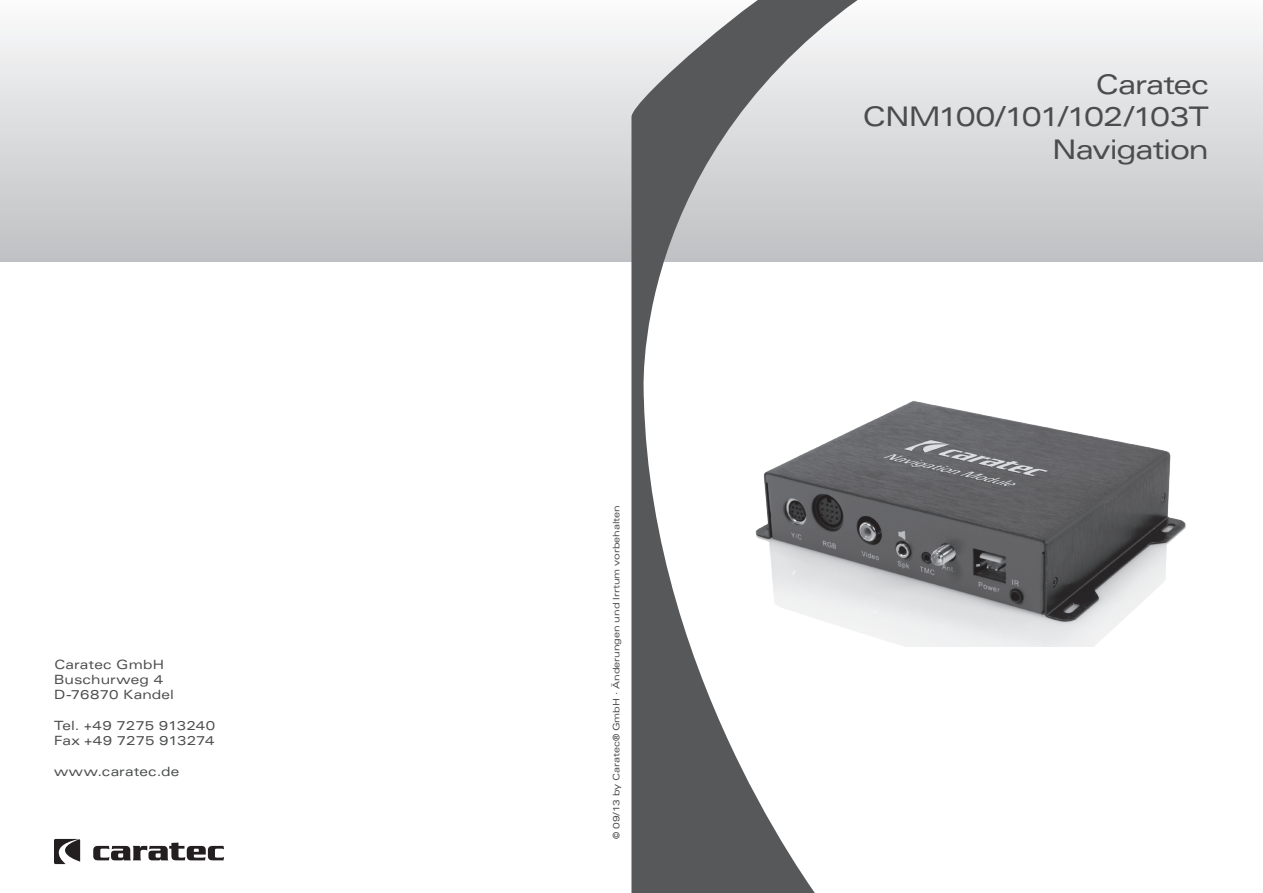
<style>
.page{position:relative;width:1263px;height:893px;background:#fff}
.page>*{position:absolute;margin:0;border:0;box-sizing:border-box;transform-origin:0 0}
.t1{font:expanded 27px/32.4px "Univers LT";letter-spacing:-.04em;color:#4b4c4d;text-align:right}
.t2{font:expanded 12.75px/15.3px "Univers LT";letter-spacing:.01em;color:#4b4c4d}
.t3{font:expanded 9px "Univers LT";letter-spacing:-.005em;color:#4b4c4d}
</style>
<div class="page">
<div style="left:0;top:0;width:1263px;height:261px;background:linear-gradient(to bottom,#fafbfb,#bfc0c3)"></div>
<svg style="left:631px;top:0;width:239px;height:893px"></svg>
<svg style="left:54px;top:839px;width:26px;height:25px"></svg>
<svg style="left:93px;top:843px;width:131px;height:17px"></svg>
<img style="left:699px;top:306px;width:487px;height:340px">
<p class="t2" style="left:54px;top:656px;width:122px">Caratec GmbH<br>Buschurweg 4<br>D-76870 Kandel</p>
<p class="t2" style="left:54px;top:718px;width:163px">Tel. +49 7275 913240<br>Fax +49 7275 913274</p>
<p class="t2" style="left:54px;top:764px;width:127px">www.caratec.de</p>
<p class="t3" style="left:611px;top:839px;width:335px;rotate:-90deg">© 09/13 by Caratec® GmbH · Änderungen und Irrtum vorbehalten</p>
<h1 class="t1" style="left:862px;top:68px;width:348px">Caratec<br>CNM100/101/102/103T<br>Navigation</h1>
</div>
